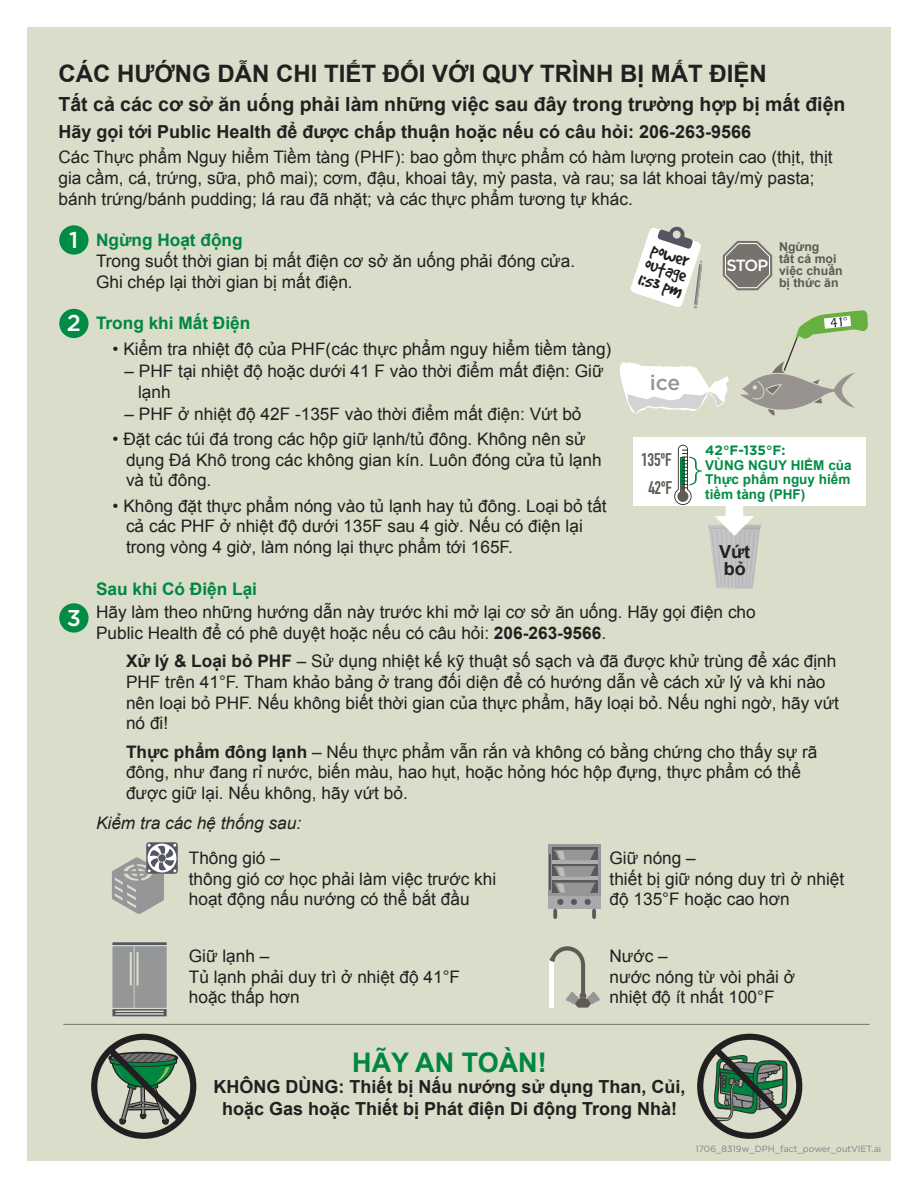
<style>
.page{position:relative;width:918px;height:1188px;background:#fff}
.page>*{position:absolute;margin:0;border:0;box-sizing:border-box;transform-origin:0 0}
.t1{font:700 27px "Arial";color:#008641}
.t2{font:700 24px "Arial";color:#231f20}
.t3{font:500 22.95px "Gotham";color:#fff}
.t4{font:500 21.15px "Gotham";color:#949698}
.t5{font:20.7px/15.6px "Good Dog Plain";color:#231f20}
.t6{font:700 19.5px "Arial";color:#231f20}
.t7{font:700 18px/16.5px "Arial";color:#231f20}
.t8{font:18px/28.5px "DIN Engschrift Std";color:#5f5a55;text-align:center}
.t9{font:17.25px/20.7px "Arial";color:#231f20}
.t10{font:700 17.25px "Arial";color:#008641}
.t11{font:italic 17.25px "Arial";color:#231f20}
.t12{font:500 16.2px "Gotham";color:#fff}
.t13{font:700 13.5px/14.7px "Arial";color:#008c44;text-align:justify}
.t14{font:700 13.5px "Gotham";color:#008c44}
.t15{font:700 12.3px/12.3px "Arial";color:#5e5954}
.t16{font:9px "Gotham";color:#808285}
.s1{font-weight:700}
</style>
<div class="page">
<div style="left:27px;top:28px;width:864px;height:1133px;background:#d9ddc9"></div>
<svg style="left:631px;top:226px;width:71px;height:82px"></svg>
<div style="left:59px;top:309px;width:30px;height:29px;background:#008c44;border-radius:50%"></div>
<div style="left:633px;top:438px;width:233px;height:68px;background:#fff"></div>
<svg style="left:674px;top:445px;width:28px;height:60px"></svg>
<div style="left:726px;top:500px;width:17px;height:18px;background:#fff"></div>
<svg style="left:708px;top:516px;width:53px;height:72px"></svg>
<hr style="left:63px;top:1024px;width:807px;height:1px;background:#78726e">
<svg style="left:112px;top:842px;width:66px;height:72px"></svg>
<div style="left:59px;top:603px;width:30px;height:30px;background:#008c44;border-radius:50%"></div>
<svg style="left:549px;top:946px;width:51px;height:62px"></svg>
<div style="left:59px;top:225px;width:30px;height:30px;background:#008c44;border-radius:50%"></div>
<div style="left:91px;top:1034px;width:105px;height:105px;border:6px solid #231f20;border-radius:50%"></div>
<svg style="left:94px;top:1039px;width:96px;height:91px"></svg>
<div style="left:697px;top:1034px;width:105px;height:105px;border:6px solid #231f20;border-radius:50%"></div>
<svg style="left:706px;top:1039px;width:90px;height:91px"></svg>
<div style="left:549px;top:844px;width:52px;height:52px;background:#949698"></div>
<div style="left:549px;top:896px;width:52px;height:13px;background:#a7a9ac"></div>
<div style="left:552px;top:847px;width:46px;height:46px;background:#58595b"></div>
<svg style="left:557px;top:899px;width:6px;height:6px"></svg>
<svg style="left:585px;top:899px;width:6px;height:6px"></svg>
<svg style="left:571px;top:899px;width:6px;height:6px"></svg>
<hr style="left:552px;top:860px;width:46px;height:4px;background:#acaeb0">
<hr style="left:552px;top:877px;width:46px;height:3px;background:#acaeb0">
<svg style="left:592px;top:909px;width:4px;height:10px"></svg>
<svg style="left:553px;top:909px;width:4px;height:10px"></svg>
<svg style="left:554px;top:850px;width:42px;height:10px"></svg>
<svg style="left:554px;top:866px;width:42px;height:11px"></svg>
<svg style="left:554px;top:883px;width:42px;height:10px"></svg>
<hr style="left:549px;top:855px;width:2px;height:35px;background:#58595b">
<svg style="left:740px;top:310px;width:128px;height:106px"></svg>
<svg style="left:723px;top:241px;width:49px;height:49px"></svg>
<svg style="left:620px;top:362px;width:109px;height:52px"></svg>
<hr style="left:112px;top:942px;width:55px;height:3px;background:#545761">
<svg style="left:112px;top:946px;width:55px;height:70px;background:#989a9a"></svg>
<h2 class="t2" style="left:58px;top:58px;width:710px">CÁC HƯỚNG DẪN CHI TIẾT ĐỐI VỚI QUY TRÌNH BỊ MẤT ĐIỆN</h2>
<p class="t6" style="left:58px;top:91px;width:788px">Tất cả các cơ sở ăn uống phải làm những việc sau đây trong trường hợp bị mất điện</p>
<p class="t7" style="left:58px;top:124px;width:694px">Hãy gọi tới Public Health để được chấp thuận hoặc nếu có câu hỏi: 206-263-9566</p>
<p class="t9" style="left:58px;top:147px;width:776px">Các Thực phẩm Nguy hiểm Tiềm tàng (PHF): bao gồm thực phẩm có hàm lượng protein cao (thịt, thịt gia cầm, cá, trứng, sữa, phô mai); cơm, đậu, khoai tây, mỳ pasta, và rau; sa lát khoai tây/mỳ pasta; bánh trứng/bánh pudding; lá rau đã nhặt; và các thực phẩm tương tự khác.</p>
<p class="t10" style="left:96px;top:229px;width:148px">Ngừng Hoạt động</p>
<p class="t9" style="left:96px;top:251px;width:481px">Trong suốt thời gian bị mất điện cơ sở ăn uống phải đóng cửa.<br>Ghi chép lại thời gian bị mất điện.</p>
<p class="t10" style="left:96px;top:312px;width:156px">Trong khi Mất Điện</p>
<p class="t9" style="left:113px;top:338px;width:500px">• Kiểm tra nhiệt độ của PHF(các thực phẩm nguy hiểm tiềm tàng)</p>
<p class="t9" style="left:138px;top:361px;width:467px;text-indent:-14px">– PHF tại nhiệt độ hoặc dưới 41 F vào thời điểm mất điện: Giữ lạnh</p>
<p class="t9" style="left:125px;top:404px;width:459px">– PHF ở nhiệt độ 42F -135F vào thời điểm mất điện: Vứt bỏ</p>
<p class="t9" style="left:126px;top:429px;width:477px;text-indent:-14px">• Đặt các túi đá trong các hộp giữ lạnh/tủ đông. Không nên sử dụng Đá Khô trong các không gian kín. Luôn đóng cửa tủ lạnh và tủ đông.</p>
<p class="t9" style="left:126px;top:495px;width:482px;text-indent:-14px">• Không đặt thực phẩm nóng vào tủ lạnh hay tủ đông. Loại bỏ tất cả các PHF ở nhiệt độ dưới 135F sau 4 giờ. Nếu có điện lại trong vòng 4 giờ, làm nóng lại thực phẩm tới 165F.</p>
<p class="t10" style="left:96px;top:577px;width:163px">Sau khi Có Điện Lại</p>
<p class="t9" style="left:96px;top:602px;width:661px">Hãy làm theo những hướng dẫn này trước khi mở lại cơ sở ăn uống. Hãy gọi điện cho<br>Public Health để có phê duyệt hoặc nếu có câu hỏi: <span class="s1">206-263-9566</span>.</p>
<p class="t9" style="left:126px;top:651px;width:715px"><span class="s1">Xử lý &amp; Loại bỏ PHF</span> – Sử dụng nhiệt kế kỹ thuật số sạch và đã được khử trùng để xác định PHF trên 41°F. Tham khảo bảng ở trang đối diện để có hướng dẫn về cách xử lý và khi nào nên loại bỏ PHF. Nếu không biết thời gian của thực phẩm, hãy loại bỏ. Nếu nghi ngờ, hãy vứt nó đi!</p>
<p class="t9" style="left:126px;top:741px;width:693px"><span class="s1">Thực phẩm đông lạnh</span> – Nếu thực phẩm vẫn rắn và không có bằng chứng cho thấy sự rã đông, như đang rỉ nước, biến màu, hao hụt, hoặc hỏng hóc hộp đựng, thực phẩm có thể được giữ lại. Nếu không, hãy vứt bỏ.</p>
<p class="t11" style="left:96px;top:811px;width:207px">Kiểm tra các hệ thống sau:</p>
<h3 class="t3" style="left:69px;top:225px;width:11px">1</h3>
<p class="t15" style="left:779px;top:240px;width:65px">Ngừng<br>tất cả mọi việc chuẩn bị thức ăn</p>
<p class="t5" style="left:651px;top:240px;width:47px;rotate:18deg">power outage<br>1:53 pm</p>
<p class="t12" style="left:726px;top:255px;width:43px">STOP</p>
<h3 class="t3" style="left:67px;top:308px;width:16px">2</h3>
<p class="t4" style="left:650px;top:369px;width:32px">ice</p>
<p class="t14" style="left:705px;top:441px;width:82px">42°F-135°F:</p>
<p class="t13" style="left:705px;top:458px;width:148px">VÙNG NGUY HIỂM của Thực phẩm nguy hiểm tiềm tàng (PHF)</p>
<p class="t8" style="left:641px;top:445px;width:32px">135ºF<br>42ºF</p>
<p class="t7" style="left:719px;top:544px;width:33px">Vứt bỏ</p>
<h3 class="t3" style="left:67px;top:603px;width:16px">3</h3>
<p class="t9" style="left:189px;top:848px;width:309px">Thông gió –<br>thông gió cơ học phải làm việc trước khi hoạt động nấu nướng có thể bắt đầu</p>
<p class="t9" style="left:189px;top:946px;width:273px">Giữ lạnh –<br>Tủ lạnh phải duy trì ở nhiệt độ 41°F hoặc thấp hơn</p>
<p class="t9" style="left:610px;top:848px;width:236px">Giữ nóng –<br>thiết bị giữ nóng duy trì ở nhiệt độ 135°F hoặc cao hơn</p>
<p class="t9" style="left:610px;top:946px;width:187px">Nước –<br>nước nóng từ vòi phải ở nhiệt độ ít nhất 100°F</p>
<h1 class="t1" style="left:352px;top:1044px;width:196px">HÃY AN TOÀN!</h1>
<p class="t7" style="left:214px;top:1077px;width:473px;line-height:21.6px;text-align:center">KHÔNG DÙNG: Thiết bị Nấu nướng sử dụng Than, Củi, hoặc Gas hoặc Thiết bị Phát điện Di động Trong Nhà!</p>
<p class="t16" style="left:695px;top:1143px;width:187px">1706_8319w_DPH_fact_power_outVIET.ai</p>
</div>
